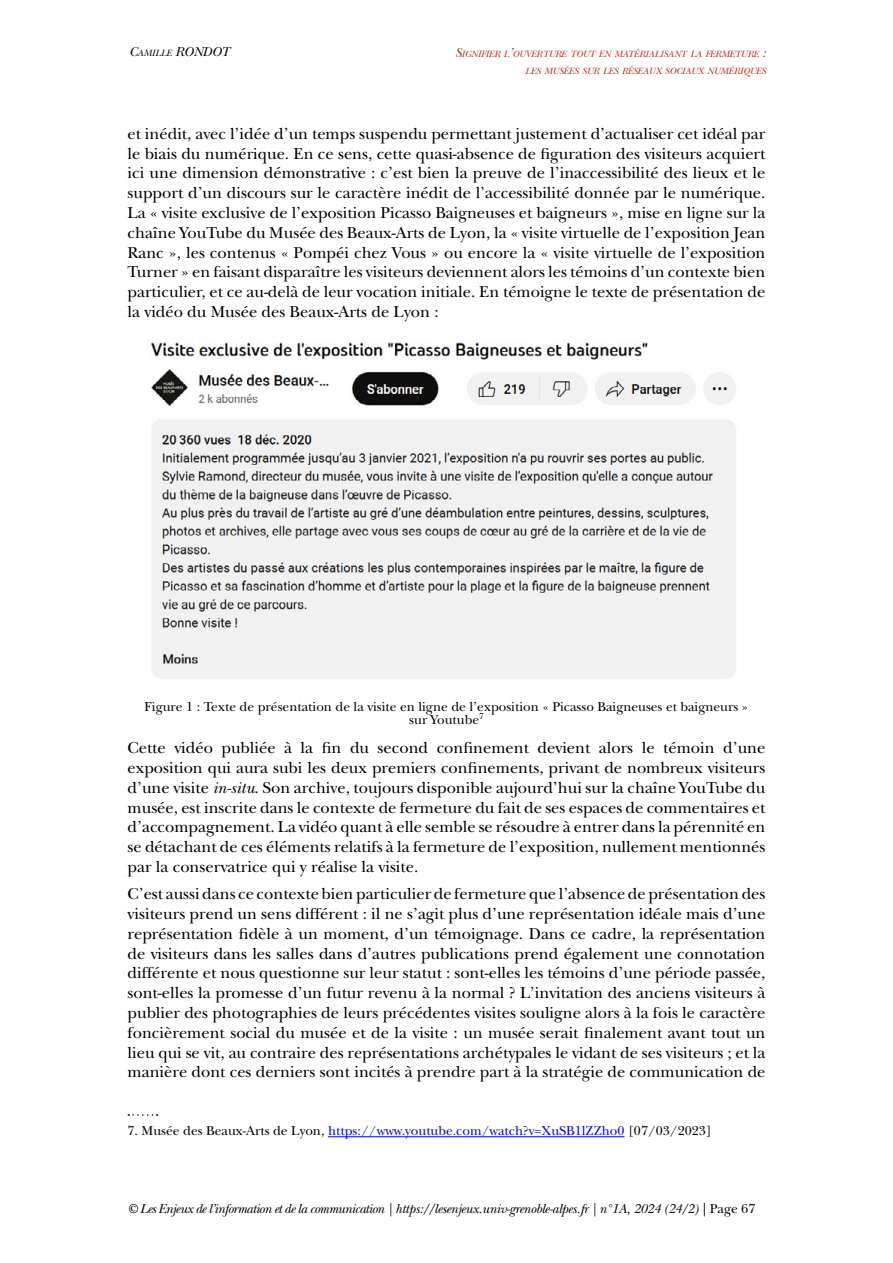
<style>
.page{position:relative;width:893px;height:1263px;background:#fff}
.page>*{position:absolute;margin:0;border:0;box-sizing:border-box;transform-origin:0 0}
.t1{font:16.5px/19.8px "New Baskerville Std";color:#000;text-align:justify}
.t2{font:italic 13.5px "New Baskerville Std";letter-spacing:-.04em;color:#000}
.t3{font:13.5px/13.5px "New Baskerville Std";color:#000;text-align:center}
.t4{font:13.5px "New Baskerville Std";color:#00f}
.t5{font:italic 13.5px "New Baskerville Std";color:#000}
.t6{font:italic 9.45px/16.2px "New Baskerville Std";color:#b62c18;text-align:right}
.s1{font-size:9.45px}
.s2{font-size:13.5px}
.s3{font-style:italic}
.s4{color:#000}
.s5{font-style:normal}
</style>
<div class="page">
<img style="left:150px;top:342px;width:586px;height:337px">
<svg style="left:128px;top:1114px;width:30px;height:2px"></svg>
<hr style="left:328px;top:1136px;width:296px;height:1px;background:#00f">
<p class="t5" style="left:129px;top:44px;width:102px">C<span class="s1">AMILLE</span> RONDOT</p>
<p class="t6" style="left:455px;top:46px;width:313px"><span class="s2">S</span>IGNIFIER L<span class="s2">’</span>OUVERT URE TO UT EN MATÉRIALISANT LA FERMETURE <span class="s2">:<br></span>LES MUSÉES SUR LES RÉSEAUX SOCIAUX NUMÉRIQUES</p>
<p class="t1" style="left:128px;top:124px;width:639px">et inédit, avec l’idée d’un temps suspendu permettant justement d’actualiser cet idéal par le biais du numérique. En ce sens, cette quasi-absence de figuration des visiteurs acquiert ici une dimension démonstrative : c’est bien la preuve de l’inaccessibilité des lieux et le support d’un discours sur le caractère inédit de l’accessibilité donnée par le numérique.<br>La « visite exclusive de l’exposition Picasso Baigneuses et baigneurs », mise en ligne sur la chaîne YouTube du Musée des Beaux-Arts de Lyon, la « visite virtuelle de l’exposition Jean Ranc », les contenus « Pompéi chez Vous » ou encore la « visite virtuelle de l’exposition Turner » en faisant disparaître les visiteurs deviennent alors les témoins d’un contexte bien particulier, et ce au-delà de leur vocation initiale. En témoigne le texte de présentation de la vidéo du Musée des Beaux-Arts de Lyon :</p>
<p class="t3" style="left:145px;top:700px;width:605px">Figure 1 : Texte de présentation de la visite en ligne de l’exposition « Picasso Baigneuses et baigneurs » sur Youtube<sup>7</sup></p>
<p class="t1" style="left:128px;top:738px;width:639px">Cette vidéo publiée à la fin du second confinement devient alors le témoin d’une exposition qui aura subi les deux premiers confinements, privant de nombreux visiteurs d’une visite <span class="s3">in-situ</span>. Son archive, toujours disponible aujourd’hui sur la chaîne YouTube du musée, est inscrite dans le contexte de fermeture du fait de ses espaces de commentaires et d’accompagnement. La vidéo quant à elle semble se résoudre à entrer dans la pérennité en se détachant de ces éléments relatifs à la fermeture de l’exposition, nullement mentionnés par la conservatrice qui y réalise la visite.</p>
<p class="t1" style="left:128px;top:884px;width:639px">C’est aussi dans ce contexte bien particulier de fermeture que l’absence de présentation des visiteurs prend un sens différent : il ne s’agit plus d’une représentation idéale mais d’une représentation fidèle à un moment, d’un témoignage. Dans ce cadre, la représentation de visiteurs dans les salles dans d’autres publications prend également une connotation différente et nous questionne sur leur statut : sont-elles les témoins d’une période passée, sont-elles la promesse d’un futur revenu à la normal ? L’invitation des anciens visiteurs à publier des photographies de leurs précédentes visites souligne alors à la fois le caractère foncièrement social du musée et de la visite : un musée serait finalement avant tout un lieu qui se vit, au contraire des représentations archétypales le vidant de ses visiteurs ; et la manière dont ces derniers sont incités à prendre part à la stratégie de communication de</p>
<p class="t4" style="left:128px;top:1123px;width:586px"><span class="s4">7. Musée des Beaux-Arts de Lyon,</span> https://www.youtube.com/watch?v=XuSB1lZZho0 <span class="s4">[07/03/2023]</span></p>
<p class="t2" style="left:128px;top:1200px;width:629px">© Les Enjeux de l’information et de la communication | https://lesenjeux.univ-grenoble-alpes.fr | n°1A, 2024 (24/2) <span class="s5">| Page 67</span></p>
</div>
